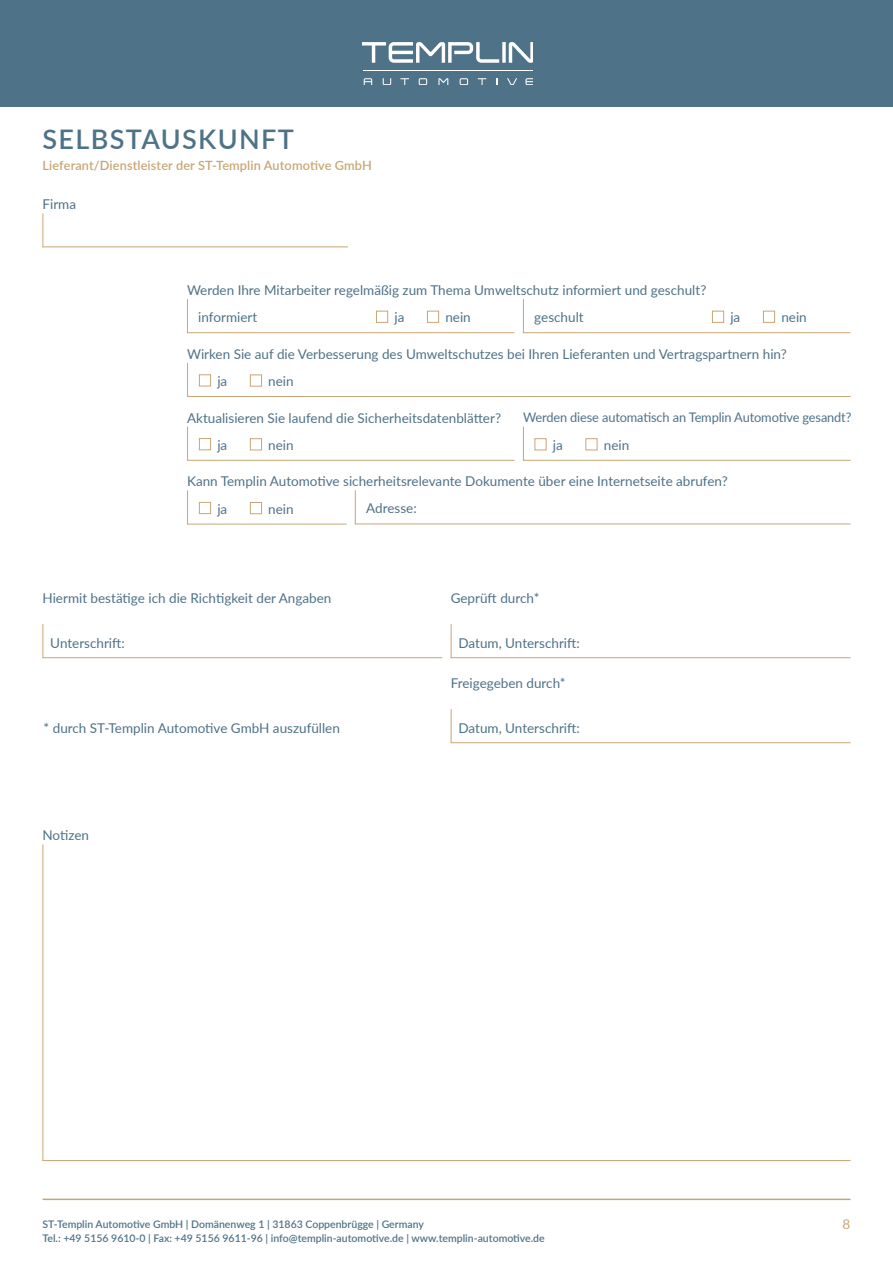
<style>
.page{position:relative;width:893px;height:1263px;background:#fff}
.page>*{position:absolute;margin:0;border:0;box-sizing:border-box;transform-origin:0 0}
.t1{font:600 27px "Lato";letter-spacing:.05em;color:#4e7287}
.t2{font:13.5px/27.2px "Lato";color:#4e7287}
.t3{font:13.5px "Lato";color:#c7a675}
.t4{font:13.2px "Lato";letter-spacing:-.01em;color:#4e7287}
.t5{font:600 12.75px "Lato";letter-spacing:.01em;color:#c7a675}
.t6{font:600 10.5px "Lato";color:#4e7287}
</style>
<div class="page">
<div style="left:0;top:0;width:893px;height:106px;background:#4e7287"></div>
<svg style="left:362px;top:42px;width:171px;height:21px"></svg>
<svg style="left:383px;top:78px;width:8px;height:7px"></svg>
<svg style="left:400px;top:78px;width:9px;height:7px"></svg>
<svg style="left:478px;top:78px;width:8px;height:7px"></svg>
<svg style="left:364px;top:78px;width:8px;height:7px"></svg>
<svg style="left:525px;top:78px;width:8px;height:7px"></svg>
<svg style="left:507px;top:78px;width:10px;height:7px"></svg>
<svg style="left:419px;top:78px;width:8px;height:7px"></svg>
<svg style="left:460px;top:78px;width:8px;height:7px"></svg>
<svg style="left:438px;top:78px;width:10px;height:7px"></svg>
<hr style="left:364px;top:71px;width:169px;height:1px;background:#fff">
<hr style="left:43px;top:1198px;width:807px;height:2px;background:#c7a675">
<hr style="left:43px;top:213px;width:1px;height:34px;background:#c7a675">
<hr style="left:43px;top:246px;width:305px;height:1px;background:#c7a675">
<div style="left:712px;top:311px;width:12px;height:12px;border:1px solid #c7a675"></div>
<div style="left:763px;top:311px;width:12px;height:12px;border:1px solid #c7a675"></div>
<hr style="left:523px;top:299px;width:1px;height:34px;background:#c7a675">
<hr style="left:523px;top:332px;width:328px;height:1px;background:#c7a675">
<hr style="left:187px;top:363px;width:1px;height:34px;background:#c7a675">
<hr style="left:187px;top:396px;width:664px;height:1px;background:#c7a675">
<div style="left:250px;top:374px;width:12px;height:12px;border:1px solid #c7a675"></div>
<div style="left:376px;top:311px;width:12px;height:12px;border:1px solid #c7a675"></div>
<div style="left:427px;top:311px;width:12px;height:12px;border:1px solid #c7a675"></div>
<hr style="left:187px;top:299px;width:1px;height:34px;background:#c7a675">
<hr style="left:187px;top:332px;width:328px;height:1px;background:#c7a675">
<div style="left:199px;top:374px;width:12px;height:12px;border:1px solid #c7a675"></div>
<hr style="left:43px;top:844px;width:1px;height:317px;background:#c7a675">
<hr style="left:43px;top:1160px;width:807px;height:1px;background:#c7a675">
<hr style="left:187px;top:427px;width:1px;height:34px;background:#c7a675">
<hr style="left:187px;top:460px;width:327px;height:1px;background:#c7a675">
<div style="left:250px;top:438px;width:12px;height:12px;border:1px solid #c7a675"></div>
<div style="left:534px;top:438px;width:12px;height:12px;border:1px solid #c7a675"></div>
<div style="left:585px;top:438px;width:12px;height:12px;border:1px solid #c7a675"></div>
<hr style="left:523px;top:427px;width:1px;height:34px;background:#c7a675">
<hr style="left:523px;top:460px;width:328px;height:1px;background:#c7a675">
<hr style="left:187px;top:490px;width:1px;height:34px;background:#c7a675">
<hr style="left:187px;top:524px;width:160px;height:1px;background:#c7a675">
<div style="left:250px;top:502px;width:12px;height:12px;border:1px solid #c7a675"></div>
<div style="left:199px;top:438px;width:12px;height:12px;border:1px solid #c7a675"></div>
<div style="left:199px;top:502px;width:12px;height:12px;border:1px solid #c7a675"></div>
<hr style="left:355px;top:490px;width:1px;height:34px;background:#c7a675">
<hr style="left:355px;top:524px;width:495px;height:1px;background:#c7a675">
<hr style="left:43px;top:624px;width:1px;height:34px;background:#c7a675">
<hr style="left:43px;top:657px;width:399px;height:1px;background:#c7a675">
<hr style="left:451px;top:624px;width:1px;height:34px;background:#c7a675">
<hr style="left:451px;top:657px;width:399px;height:1px;background:#c7a675">
<hr style="left:451px;top:709px;width:1px;height:34px;background:#c7a675">
<hr style="left:451px;top:742px;width:399px;height:1px;background:#c7a675">
<h1 class="t1" style="left:43px;top:120px;width:253px">SELBSTAUSKUNFT</h1>
<p class="t5" style="left:43px;top:156px;width:331px">Lieferant/Dienstleister der ST-Templin Automotive GmbH</p>
<p class="t2" style="left:43px;top:190px;width:35px">Firma</p>
<p class="t2" style="left:534px;top:276px;width:174px;line-height:26.4px;text-indent:-347px">Werden Ihre Mitarbeiter regelmäßig zum Thema Umweltschutz informiert und geschult? geschult</p>
<p class="t2" style="left:198px;top:302px;width:60px">informiert</p>
<p class="t2" style="left:394px;top:303px;width:11px">ja</p>
<p class="t2" style="left:445px;top:303px;width:27px">nein</p>
<p class="t2" style="left:730px;top:303px;width:11px">ja</p>
<p class="t2" style="left:781px;top:303px;width:27px">nein</p>
<p class="t2" style="left:217px;top:340px;width:571px;text-indent:-30px">Wirken Sie auf die Verbesserung des Umweltschutzes bei Ihren Lieferanten und Vertragspartnern hin? ja</p>
<p class="t2" style="left:268px;top:367px;width:27px">nein</p>
<p class="t2" style="left:187px;top:404px;width:315px">Aktualisieren Sie laufend die Sicherheitsdatenblätter?</p>
<p class="t4" style="left:523px;top:408px;width:330px">Werden diese automatisch an Templin Automotive gesandt?</p>
<p class="t2" style="left:217px;top:431px;width:11px">ja</p>
<p class="t2" style="left:268px;top:431px;width:27px">nein</p>
<p class="t2" style="left:553px;top:431px;width:11px">ja</p>
<p class="t2" style="left:604px;top:431px;width:27px">nein</p>
<p class="t2" style="left:217px;top:467px;width:512px;text-indent:-30px">Kann Templin Automotive sicherheitsrelevante Dokumente über eine Internetseite abrufen? ja</p>
<p class="t2" style="left:366px;top:494px;width:52px">Adresse:</p>
<p class="t2" style="left:268px;top:494px;width:27px">nein</p>
<p class="t2" style="left:43px;top:584px;width:290px">Hiermit bestätige ich die Richtigkeit der Angaben</p>
<p class="t2" style="left:50px;top:629px;width:76px">Unterschrift:</p>
<p class="t2" style="left:44px;top:714px;width:298px">* durch ST-Templin Automotive GmbH auszufüllen</p>
<p class="t2" style="left:43px;top:821px;width:48px">Notizen</p>
<p class="t2" style="left:451px;top:584px;width:90px">Geprüft durch*</p>
<p class="t2" style="left:458px;top:629px;width:123px">Datum, Unterschrift:</p>
<p class="t2" style="left:451px;top:669px;width:116px">Freigegeben durch*</p>
<p class="t2" style="left:458px;top:714px;width:123px">Datum, Unterschrift:</p>
<p class="t6" style="left:43px;top:1217px;width:383px">ST-Templin Automotive GmbH | Domänenweg 1 | 31863 Coppenbrügge | Germany</p>
<p class="t3" style="left:843px;top:1214px;width:9px">8</p>
<p class="t6" style="left:43px;top:1230px;width:504px">Tel.: +49 5156 9610-0 | Fax: +49 5156 9611-96 | info@templin-automotive.de | www.templin-automotive.de</p>
</div>
